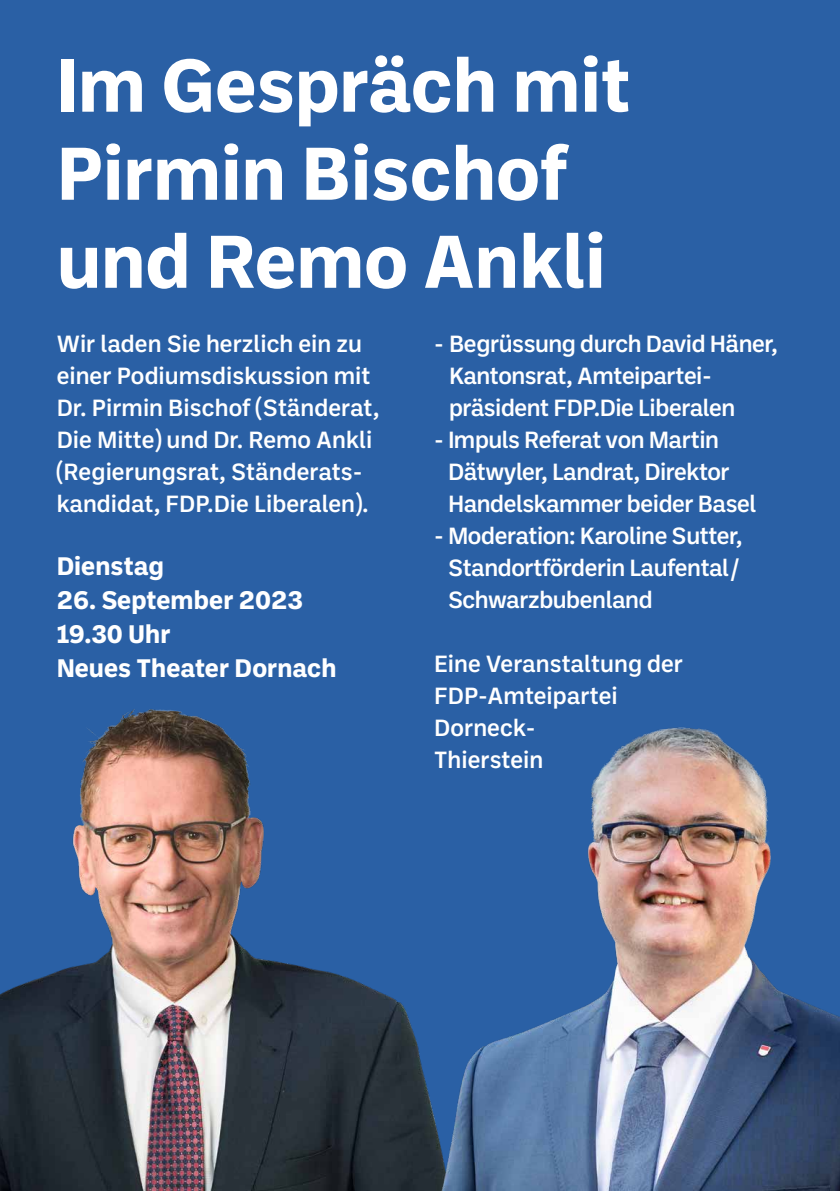
<style>
.page{position:relative;width:840px;height:1191px;background:#fff}
.page>*{position:absolute;margin:0;border:0;box-sizing:border-box;transform-origin:0 0}
.t1{font:700 76.4px/88px "Ballinger";color:#fff}
.t2{font:700 26px/34px "Ballinger";color:#fff}
.t3{font:500 24px/32px "Ballinger";letter-spacing:-.015em;color:#fff}
</style>
<div class="page">
<div style="left:0;top:0;width:839px;height:1191px;background:#2a60a5"></div>
<img style="left:0;top:709px;width:337px;height:482px">
<img style="left:337px;top:727px;width:502px;height:464px">
<h1 class="t1" style="left:57px;top:37px;width:575px">Im Gespräch mit<br>Pirmin Bischof und Remo Ankli</h1>
<p class="t3" style="left:57px;top:326px;width:324px">Wir laden Sie herzlich ein zu einer Podiumsdiskussion mit<br>Dr. Pirmin Bischof (Ständerat,<br>Die Mitte) und Dr. Remo Ankli (Regierungsrat, Ständerats&shy;kandidat, FDP.Die Liberalen).</p>
<p class="t2" style="left:57px;top:547px;width:109px">Dienstag</p>
<p class="t2" style="left:57px;top:581px;width:281px">26. September 2023<br>19.30 Uhr<br>Neues Theater Dornach</p>
<p class="t3" style="left:449px;top:326px;width:330px;text-indent:-15px">- Begrüssung durch David Häner,<br>Kantonsrat, Amteipartei&shy;präsident FDP.Die Liberalen</p>
<p class="t3" style="left:448px;top:422px;width:310px;text-indent:-14px">- Impuls Referat von Martin<br>Dätwyler, Landrat, Direktor<br>Handelskammer beider Basel</p>
<p class="t3" style="left:448px;top:518px;width:296px;text-indent:-14px">- Moderation: Karoline Sutter,<br>Standortförderin Laufental/<br>Schwarzbubenland</p>
<p class="t3" style="left:434px;top:646px;width:250px">Eine Veranstaltung der<br>FDP-Amteipartei<br>Dorneck-<br>Thierstein</p>
</div>
